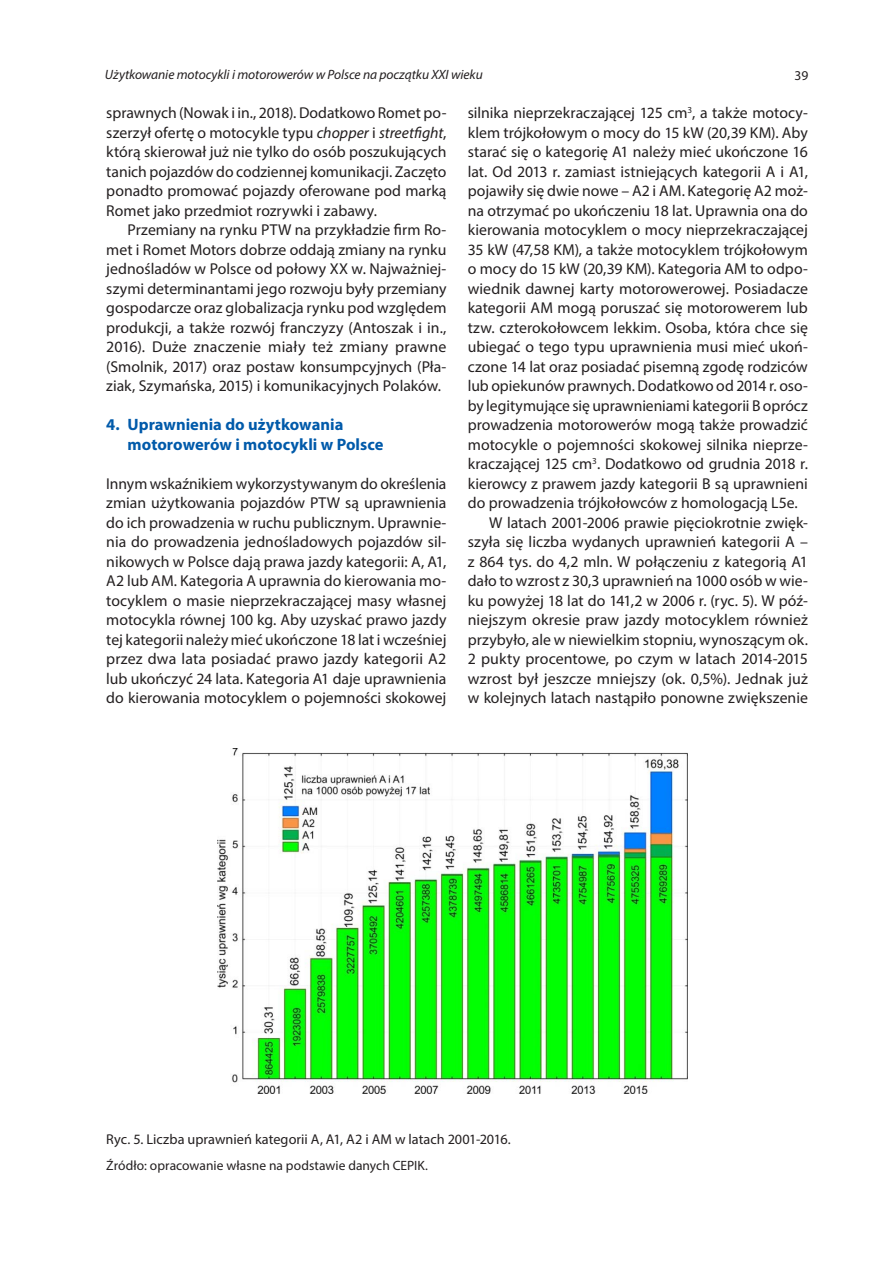
<style>
.page{position:relative;width:893px;height:1263px;background:#fff}
.page>*{position:absolute;margin:0;border:0;box-sizing:border-box;transform-origin:0 0}
.t1{font:700 16.5px/19.5px "Myriad Pro";color:#015aaa}
.t2{font:15.75px/19.5px "Myriad Pro";color:#231f20;text-align:justify}
.t3{font:14.25px "Myriad Pro";color:#231f20}
.t4{font:italic 13.5px "Myriad Pro";letter-spacing:-.005em;color:#231f20}
.t5{font:13.5px "Myriad Pro";letter-spacing:.005em;color:#231f20}
.s1{font-style:italic}
</style>
<div class="page">
<img style="left:218px;top:749px;width:470px;height:344px">
<p class="t4" style="left:105px;top:66px;width:379px">Użytkowanie motocykli i motorowerów w Polsce na początku XXI wieku</p>
<p class="t5" style="left:794px;top:67px;width:15px">39</p>
<p class="t2" style="left:106px;top:103px;width:342px">sprawnych (Nowak i in., 2018). Dodatkowo Romet po&shy;szerzył ofertę o motocykle typu <span class="s1">chopper</span> i <span class="s1">streetfight</span>, którą skierował już nie tylko do osób poszukujących tanich pojazdów do codziennej komunikacji. Zaczęto ponadto promować pojazdy oferowane pod marką Romet jako przedmiot rozrywki i zabawy.</p>
<p class="t2" style="left:106px;top:220px;width:342px;text-indent:21px">Przemiany na rynku PTW na przykładzie firm Ro&shy;met i Romet Motors dobrze oddają zmiany na rynku jednośladów w Polsce od połowy XX w. Najważniej&shy;szymi determinantami jego rozwoju były przemiany gospodarcze oraz globalizacja rynku pod względem produkcji, a także rozwój franczyzy (Antoszak i in., 2016). Duże znaczenie miały też zmiany prawne (Smolnik, 2017) oraz postaw konsumpcyjnych (Pła&shy;ziak, Szymańska, 2015) i komunikacyjnych Polaków.</p>
<p class="t1" style="left:128px;top:415px;width:257px;text-indent:-21px">4. Uprawnienia do użytkowania motorowerów i motocykli w Polsce</p>
<p class="t2" style="left:106px;top:474px;width:342px">Innym wskaźnikiem wykorzystywanym do określenia zmian użytkowania pojazdów PTW są uprawnienia do ich prowadzenia w ruchu publicznym. Uprawnie&shy;nia do prowadzenia jednośladowych pojazdów sil&shy;nikowych w Polsce dają prawa jazdy kategorii: A, A1, A2 lub AM. Kategoria A uprawnia do kierowania mo&shy;tocyklem o masie nieprzekraczającej masy własnej motocykla równej 100 kg. Aby uzyskać prawo jazdy tej kategorii należy mieć ukończone 18 lat i wcześniej przez dwa lata posiadać prawo jazdy kategorii A2 lub ukończyć 24 lata. Kategoria A1 daje uprawnienia do kierowania motocyklem o pojemności skokowej</p>
<p class="t2" style="left:468px;top:103px;width:342px">silnika nieprzekraczającej 125 cm<sup>3</sup>, a także motocy-</p>
<p class="t2" style="left:468px;top:123px;width:342px">klem trójkołowym o mocy do 15 kW (20,39 KM). Aby</p>
<p class="t2" style="left:468px;top:142px;width:342px">starać się o kategorię A1 należy mieć ukończone 16</p>
<p class="t2" style="left:468px;top:162px;width:342px">lat. Od 2013 r. zamiast istniejących kategorii A i A1,</p>
<p class="t2" style="left:468px;top:181px;width:342px">pojawiły się dwie nowe – A2 i AM. Kategorię A2 moż-</p>
<p class="t2" style="left:468px;top:201px;width:342px">na otrzymać po ukończeniu 18 lat. Uprawnia ona do</p>
<p class="t2" style="left:468px;top:220px;width:342px">kierowania motocyklem o mocy nieprzekraczającej</p>
<p class="t2" style="left:468px;top:240px;width:342px">35 kW (47,58 KM), a także motocyklem trójkołowym</p>
<p class="t2" style="left:468px;top:259px;width:342px">o mocy do 15 kW (20,39 KM). Kategoria AM to odpo-</p>
<p class="t2" style="left:468px;top:279px;width:342px">wiednik dawnej karty motorowerowej. Posiadacze</p>
<p class="t2" style="left:468px;top:298px;width:342px">kategorii AM mogą poruszać się motorowerem lub</p>
<p class="t2" style="left:468px;top:318px;width:342px">tzw. czterokołowcem lekkim. Osoba, która chce się</p>
<p class="t2" style="left:468px;top:337px;width:342px">ubiegać o tego typu uprawnienia musi mieć ukoń-</p>
<p class="t2" style="left:468px;top:357px;width:342px">czone 14 lat oraz posiadać pisemną zgodę rodziców</p>
<p class="t2" style="left:468px;top:376px;width:342px">lub opiekunów prawnych. Dodatkowo od 2014 r. oso-</p>
<p class="t2" style="left:468px;top:396px;width:342px">by legitymujące się uprawnieniami kategorii B oprócz</p>
<p class="t2" style="left:468px;top:415px;width:342px">prowadzenia motorowerów mogą także prowadzić</p>
<p class="t2" style="left:468px;top:435px;width:342px">motocykle o pojemności skokowej silnika nieprze-</p>
<p class="t2" style="left:468px;top:454px;width:342px">kraczającej 125 cm<sup>3</sup>. Dodatkowo od grudnia 2018 r.</p>
<p class="t2" style="left:468px;top:474px;width:342px">kierowcy z prawem jazdy kategorii B są uprawnieni</p>
<p class="t2" style="left:468px;top:493px;width:332px">do prowadzenia trójkołowców z homologacją L5e.</p>
<p class="t2" style="left:489px;top:513px;width:320px">W latach 2001-2006 prawie pięciokrotnie zwięk-</p>
<p class="t2" style="left:468px;top:532px;width:342px">szyła się liczba wydanych uprawnień kategorii A –</p>
<p class="t2" style="left:468px;top:552px;width:342px">z 864 tys. do 4,2 mln. W połączeniu z kategorią A1</p>
<p class="t2" style="left:468px;top:571px;width:342px">dało to wzrost z 30,3 uprawnień na 1000 osób w wie-</p>
<p class="t2" style="left:468px;top:591px;width:342px">ku powyżej 18 lat do 141,2 w 2006 r. (ryc. 5). W póź-</p>
<p class="t2" style="left:468px;top:610px;width:342px">niejszym okresie praw jazdy motocyklem również</p>
<p class="t2" style="left:468px;top:630px;width:342px">przybyło, ale w niewielkim stopniu, wynoszącym ok.</p>
<p class="t2" style="left:468px;top:649px;width:342px">2 pukty procentowe, po czym w latach 2014-2015</p>
<p class="t2" style="left:468px;top:669px;width:342px">wzrost był jeszcze mniejszy (ok. 0,5%). Jednak już</p>
<p class="t2" style="left:468px;top:688px;width:342px">w kolejnych latach nastąpiło ponowne zwiększenie</p>
<p class="t3" style="left:106px;top:1130px;width:406px">Ryc. 5. Liczba uprawnień kategorii A, A1, A2 i AM w latach 2001-2016.</p>
<p class="t5" style="left:106px;top:1157px;width:323px">Źródło: opracowanie własne na podstawie danych CEPIK.</p>
</div>
